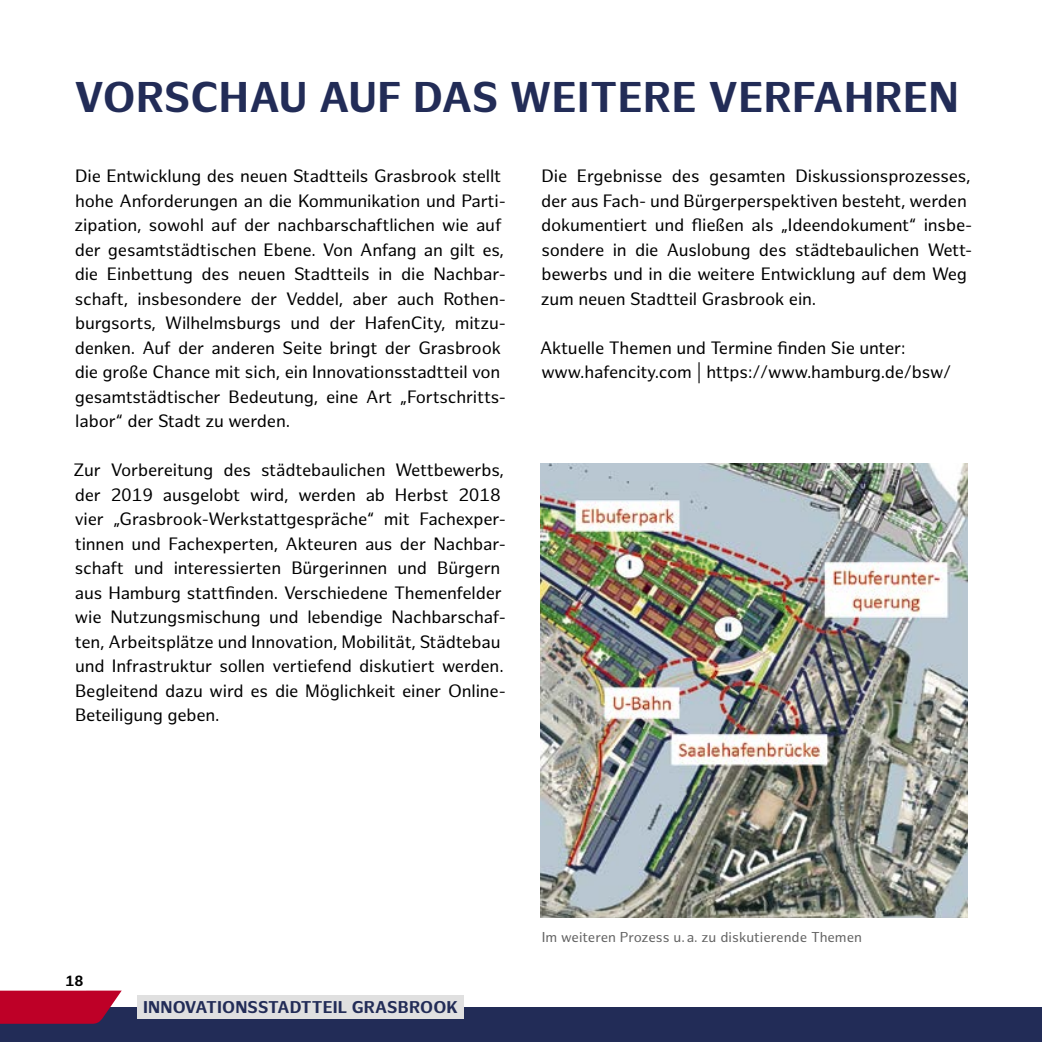
<style>
.page{position:relative;width:1042px;height:1042px;background:#fff}
.page>*{position:absolute;margin:0;border:0;box-sizing:border-box;transform-origin:0 0}
.t1{font:700 42px "Hamburg Sans";letter-spacing:.01em;color:#222c57}
.t2{font:17.5px/24.5px "Hamburg Sans";letter-spacing:-.01em;color:#000}
.t3{font:700 16.62px "Hamburg Sans";letter-spacing:.01em;color:#222c57}
.t4{font:700 14.35px "Hamburg Sans";color:#000}
.t5{font:14px "Hamburg Sans";color:#636363}
</style>
<div class="page">
<img style="left:541px;top:464px;width:426px;height:453px">
<div style="left:0;top:1007px;width:1042px;height:35px;background:#222c57"></div>
<svg style="left:0;top:991px;width:122px;height:33px;background:#b20930"></svg>
<div style="left:138px;top:995px;width:326px;height:24px;background:#e0e0e0"></div>
<h1 class="t1" style="left:75px;top:73px;width:885px">VORSCHAU AUF DAS WEITERE VERFAHREN</h1>
<p class="t2" style="left:74px;top:164px;width:433px">Die Entwicklung des neuen Stadtteils Grasbrook stellt hohe Anforderungen an die Kommunikation und Parti&shy;zipation, sowohl auf der nachbarschaftlichen wie auf der gesamtstädtischen Ebene. Von Anfang an gilt es, die Einbettung des neuen Stadtteils in die Nachbar&shy;schaft, insbesondere der Veddel, aber auch Rothen&shy;burgsorts, Wilhelmsburgs und der HafenCity, mitzu&shy;denken. Auf der anderen Seite bringt der Grasbrook die große Chance mit sich, ein Innovationsstadtteil von gesamtstädtischer Bedeutung, eine Art „Fortschritts&shy;labor“ der Stadt zu werden.</p>
<p class="t2" style="left:74px;top:458px;width:434px">Zur Vorbereitung des städtebaulichen Wettbewerbs, der 2019 ausgelobt wird, werden ab Herbst 2018 vier „Grasbrook-Werkstattgespräche“ mit Fachexper&shy;tinnen und Fachexperten, Akteuren aus der Nachbar&shy;schaft und interessierten Bürgerinnen und Bürgern aus Hamburg stattfinden. Verschiedene Themenfelder wie Nutzungsmischung und lebendige Nachbarschaf&shy;ten, Arbeitsplätze und Innovation, Mobilität, Städtebau und Infrastruktur sollen vertiefend diskutiert werden.<br>Begleitend dazu wird es die Möglichkeit einer Online-Beteiligung geben.</p>
<p class="t2" style="left:541px;top:164px;width:433px">Die Ergebnisse des gesamten Diskussionsprozesses, der aus Fach- und Bürgerperspektiven besteht, werden dokumentiert und fließen als „Ideendokument“ insbe&shy;sondere in die Auslobung des städtebaulichen Wett&shy;bewerbs und in die weitere Entwicklung auf dem Weg zum neuen Stadtteil Grasbrook ein.</p>
<p class="t2" style="left:540px;top:336px;width:413px">Aktuelle Themen und Termine finden Sie unter: www.hafencity.com | https://www.hamburg.de/bsw/</p>
<p class="t4" style="left:65px;top:972px;width:20px">18</p>
<p class="t3" style="left:143px;top:997px;width:316px">INNOVATIONSSTADTTEIL GRASBROOK</p>
<p class="t5" style="left:542px;top:929px;width:322px">Im weiteren Prozess u.a. zu diskutierende Themen</p>
</div>
